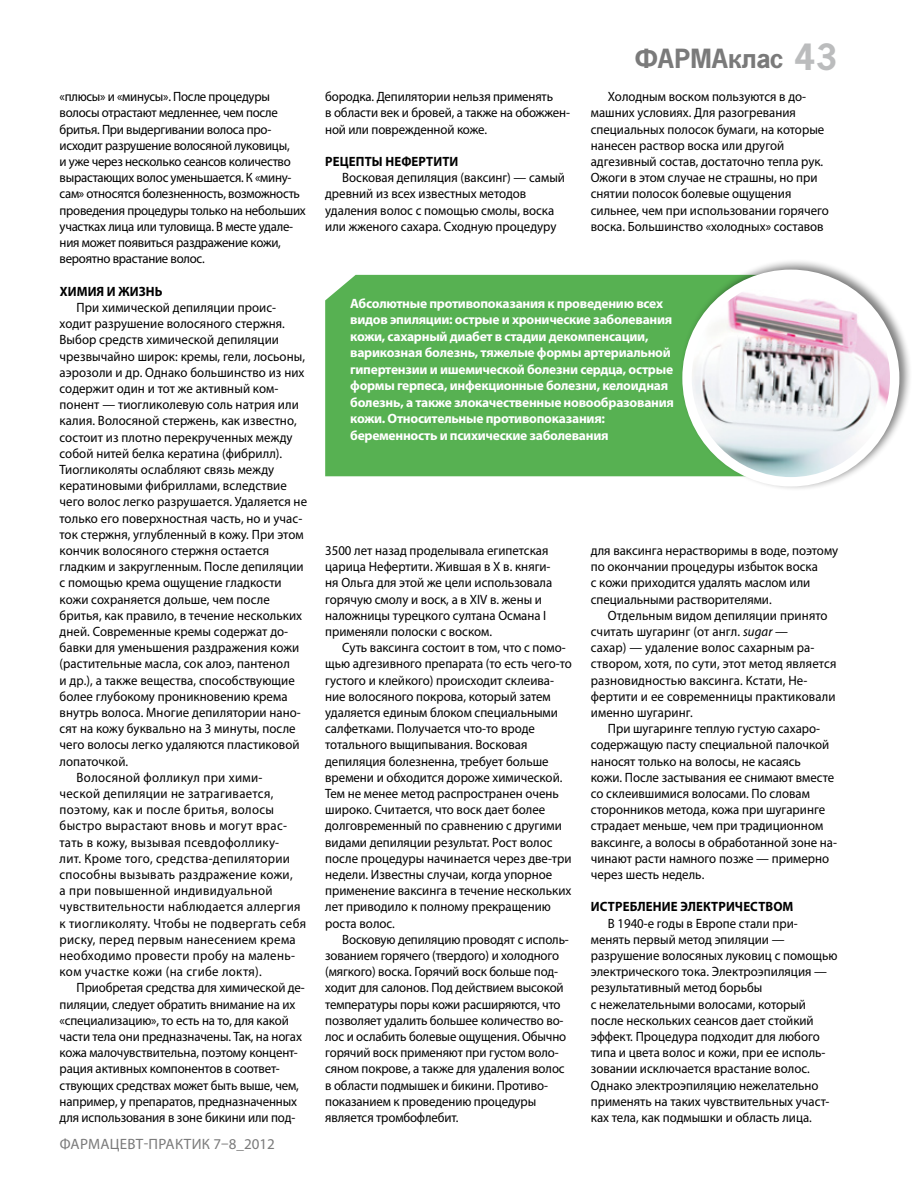
<style>
.page{position:relative;width:915px;height:1178px;background:#fff}
.page>*{position:absolute;margin:0;border:0;box-sizing:border-box;transform-origin:0 0}
.t1{font:700 39px "News Paper C";color:#bbbcbd}
.t2{font:700 28.5px "News Paper C";color:#7a7a7a}
.t3{font:15px "Myriad Pro";color:#7a7a7a}
.t4{font:13.5px/16.2px "Myriad Pro";color:#000;scale:.95 1}
.t5{font:13.5px "Myriad Pro";letter-spacing:.025em;color:#000;scale:.95 1}
.t6{font:13.5px/16.2px "Myriad Pro";letter-spacing:-.02em;color:#000;scale:.95 1}
.t7{font:700 13.5px/16.5px "Myriad Pro";letter-spacing:-.02em;color:#fff}
.t8{font:700 13.5px "Myriad Pro";letter-spacing:.01em;color:#000;scale:.95 1}
.s1{font-style:italic}
</style>
<div class="page">
<div style="left:325px;top:275px;width:354px;height:201px;background:#57b152"></div>
<div style="left:679px;top:258px;width:233px;height:233px;background:#000;opacity:.5"></div>
<img style="left:686px;top:274px;width:208px;height:208px;border-radius:104px">
<div style="left:682px;top:270px;width:217px;height:216px;border:9px solid #fff;border-radius:50%"></div>
<p class="t6" style="left:60px;top:88px;width:261px">«плюсы» и «минусы». После процедуры волосы отрастают медленнее, чем после бритья. При выдергивании волоса про&shy;исходит разрушение волосяной луковицы,<br>и уже через несколько сеансов количество вырастающих волос уменьшается. К «мину&shy;сам» относятся болезненность, возможность проведения процедуры только на небольших участках лица или туловища. В месте удале&shy;ния может появиться раздражение кожи, вероятно врастание волос.</p>
<p class="t8" style="left:60px;top:282px;width:11px">Хими</p>
<p class="t8" style="left:97px;top:282px;width:45px">я и жизнь</p>
<p class="t4" style="left:77px;top:299px;width:211px">При химической депиляции проис-</p>
<p class="t4" style="left:60px;top:315px;width:238px">ходит разрушение волосяного стержня.</p>
<p class="t4" style="left:60px;top:331px;width:232px">Выбор средств химической депиляции</p>
<p class="t4" style="left:60px;top:348px;width:260px">чрезвычайно широк: кремы, гели, лосьоны,</p>
<p class="t4" style="left:60px;top:364px;width:259px">аэрозоли и др. Однако большинство из них</p>
<p class="t4" style="left:60px;top:380px;width:231px">содержит один и тот же активный ком-</p>
<p class="t4" style="left:60px;top:396px;width:253px">понент — тиогликолевую соль натрия или</p>
<p class="t4" style="left:60px;top:412px;width:251px">калия. Волосяной стержень, как известно,</p>
<p class="t4" style="left:60px;top:429px;width:247px">состоит из плотно перекрученных между</p>
<p class="t4" style="left:60px;top:445px;width:236px">собой нитей белка кератина (фибрилл).</p>
<p class="t4" style="left:60px;top:461px;width:227px">Тиогликоляты ослабляют связь между</p>
<p class="t4" style="left:60px;top:477px;width:240px">кератиновыми фибриллами, вследствие</p>
<p class="t4" style="left:60px;top:493px;width:262px">чего волос легко разрушается. Удаляется не</p>
<p class="t4" style="left:60px;top:510px;width:257px">только его поверхностная часть, но и учас-</p>
<p class="t4" style="left:60px;top:526px;width:258px">ток стержня, углубленный в кожу. При этом</p>
<p class="t4" style="left:60px;top:542px;width:222px">кончик волосяного стержня остается</p>
<p class="t4" style="left:60px;top:558px;width:258px">гладким и закругленным. После депиляции</p>
<p class="t4" style="left:60px;top:574px;width:235px">с помощью крема ощущение гладкости</p>
<p class="t4" style="left:60px;top:591px;width:223px">кожи сохраняется дольше, чем после</p>
<p class="t4" style="left:60px;top:607px;width:257px">бритья, как правило, в течение нескольких</p>
<p class="t4" style="left:60px;top:623px;width:242px">дней. Современные кремы содержат до-</p>
<p class="t4" style="left:60px;top:639px;width:253px">бавки для уменьшения раздражения кожи</p>
<p class="t4" style="left:60px;top:655px;width:244px">(растительные масла, сок алоэ, пантенол</p>
<p class="t4" style="left:60px;top:672px;width:249px">и др.), а также вещества, способствующие</p>
<p class="t4" style="left:60px;top:688px;width:241px">более глубокому проникновению крема</p>
<p class="t4" style="left:60px;top:704px;width:255px">внутрь волоса. Многие депилятории нано-</p>
<p class="t4" style="left:60px;top:720px;width:250px">сят на кожу буквально на 3 минуты, после</p>
<p class="t4" style="left:60px;top:736px;width:254px">чего волосы легко удаляются пластиковой</p>
<p class="t4" style="left:60px;top:753px;width:74px">лопаточкой.</p>
<p class="t5" style="left:77px;top:769px;width:197px">Волосяной фолликул при хими-</p>
<p class="t5" style="left:60px;top:785px;width:226px">ческой депиляции не затрагивается,</p>
<p class="t5" style="left:60px;top:801px;width:227px">поэтому, как и после бритья, волосы</p>
<p class="t5" style="left:60px;top:817px;width:241px">быстро вырастают вновь и могут врас-</p>
<p class="t5" style="left:60px;top:834px;width:233px">тать в кожу, вызывая псевдофоллику-</p>
<p class="t5" style="left:60px;top:850px;width:244px">лит. Кроме того, средства-депилятории</p>
<p class="t5" style="left:60px;top:866px;width:247px">способны вызывать раздражение кожи,</p>
<p class="t5" style="left:60px;top:882px;width:225px">а при повышенной индивидуальной</p>
<p class="t5" style="left:60px;top:898px;width:255px">чувствительности наблюдается аллергия</p>
<p class="t5" style="left:60px;top:915px;width:261px">к тиогликоляту. Чтобы не подвергать себя</p>
<p class="t5" style="left:60px;top:931px;width:250px">риску, перед первым нанесением крема</p>
<p class="t5" style="left:60px;top:947px;width:249px">необходимо провести пробу на малень-</p>
<p class="t5" style="left:60px;top:963px;width:214px">ком участке кожи (на сгибе локтя).</p>
<p class="t4" style="left:77px;top:979px;width:242px">Приобретая средства для химической де-</p>
<p class="t4" style="left:60px;top:996px;width:249px">пиляции, следует обратить внимание на их</p>
<p class="t4" style="left:60px;top:1012px;width:243px">«специализацию», то есть на то, для какой</p>
<p class="t4" style="left:60px;top:1028px;width:256px">части тела они предназначены. Так, на ногах</p>
<p class="t4" style="left:60px;top:1044px;width:251px">кожа малочувствительна, поэтому концент-</p>
<p class="t4" style="left:60px;top:1060px;width:233px">рация активных компонентов в соответ-</p>
<p class="t4" style="left:60px;top:1077px;width:253px">ствующих средствах может быть выше, чем,</p>
<p class="t4" style="left:60px;top:1093px;width:251px">например, у препаратов, предназначенных</p>
<p class="t4" style="left:60px;top:1109px;width:249px">для использования в зоне бикини или под-</p>
<p class="t3" style="left:60px;top:1135px;width:216px">Фармацевт-Практик 7–8_2012</p>
<p class="t4" style="left:325px;top:88px;width:259px">бородка. Депилятории нельзя применять<br>в области век и бровей, а также на обожжен&shy;ной или поврежденной коже.</p>
<p class="t8" style="left:325px;top:153px;width:17px">Рецепт</p>
<p class="t8" style="left:372px;top:153px;width:33px">ы Нефертити</p>
<p class="t4" style="left:325px;top:169px;width:254px;text-indent:17px">Восковая депиляция (ваксинг) — самый древний из всех известных методов удаления волос с помощью смолы, воска или жженого сахара. Сходную процедуру</p>
<h2 class="t2" style="left:634px;top:43px;width:20px">фарма</h2>
<h2 class="t2" style="left:728px;top:43px;width:57px">клас</h2>
<h1 class="t1" style="left:792px;top:36px;width:47px">43</h1>
<p class="t4" style="left:590px;top:88px;width:252px;text-indent:17px">Холодным воском пользуются в до&shy;машних условиях. Для разогревания специальных полосок бумаги, на которые нанесен раствор воска или другой адгезивный состав, достаточно тепла рук.<br>Ожоги в этом случае не страшны, но при снятии полосок болевые ощущения сильнее, чем при использовании горячего воска. Большинство «холодных» составов</p>
<p class="t7" style="left:350px;top:295px;width:325px">Абсолютные противопоказания к проведению всех видов эпиляции: острые и хронические заболевания кожи, сахарный диабет в стадии декомпенсации, варикозная болезнь, тяжелые формы артериальной гипертензии и ишемической болезни сердца, острые формы герпеса, инфекционные болезни, келоидная болезнь, а также злокачественные новообразования кожи. Относительные противопоказания: беременность и психические заболевания</p>
<p class="t4" style="left:325px;top:542px;width:240px">3500 лет назад проделывала египетская царица Нефертити. Жившая в X в. княги&shy;ня Ольга для этой же цели использовала горячую смолу и воск, а в XIV в. жены и наложницы турецкого султана Османа I применяли полоски с воском.</p>
<p class="t4" style="left:325px;top:639px;width:261px;text-indent:17px">Суть ваксинга состоит в том, что с помо&shy;щью адгезивного препарата (то есть чего-то густого и клейкого) происходит склеива&shy;ние волосяного покрова, который затем удаляется единым блоком специальными салфетками. Получается что-то вроде тотального выщипывания. Восковая депиляция болезненна, требует больше времени и обходится дороже химической.<br>Тем не менее метод распространен очень широко. Считается, что воск дает более долговременный по сравнению с другими видами депиляции результат. Рост волос после процедуры начинается через две-три недели. И звестны случаи, когда упорное применение ваксинга в течение нескольких лет приводило к полному прекращению роста волос.</p>
<p class="t4" style="left:325px;top:931px;width:258px;text-indent:17px">Восковую депиляцию проводят с исполь&shy;зованием горячего (твердого) и холодного (мягкого) воска. Горячий воск больше под&shy;ходит для салонов. Под действием высокой температуры поры кожи расширяются, что позволяет удалить большее количество во&shy;лос и ослабить болевые ощущения. Обычно горячий воск применяют при густом воло&shy;сяном покрове, а также для удаления волос в области подмышек и бикини. Противо&shy;показанием к проведению процедуры является тромбофлебит.</p>
<p class="t4" style="left:590px;top:542px;width:262px">для ваксинга нерастворимы в воде, поэтому по окончании процедуры избыток воска<br>с кожи приходится удалять маслом или специальными растворителями.</p>
<p class="t4" style="left:590px;top:607px;width:260px;text-indent:17px">Отдельным видом депиляции принято считать шугаринг (от англ. <span class="s1">sugar</span> —<br>сахар) — удаление волос сахарным ра&shy;створом, хотя, по сути, этот метод является разновидностью ваксинга. Кстати, Не&shy;фертити и ее современницы практиковали именно шугаринг.</p>
<p class="t4" style="left:590px;top:720px;width:260px;text-indent:17px">При шугаринге теплую густую сахаро&shy;содержащую пасту специальной палочкой наносят только на волосы, не касаясь<br>кожи. После застывания ее снимают вместе со склеившимися волосами. По словам сторонников метода, кожа при шугаринге страдает меньше, чем при традиционном ваксинге, а волосы в обработанной зоне на&shy;чинают расти намного позже — примерно через шесть недель.</p>
<p class="t8" style="left:590px;top:898px;width:18px">Истре</p>
<p class="t8" style="left:629px;top:898px;width:18px">бление</p>
<p class="t8" style="left:680px;top:898px;width:18px">электричеством</p>
<p class="t4" style="left:590px;top:915px;width:261px;text-indent:17px">В 1940-е годы в Европе стали при&shy;менять первый метод эпиляции — разрушение волосяных луковиц с помощью электрического тока. Электроэпиляция — результативный метод борьбы<br>с нежелательными волосами, который после нескольких сеансов дает стойкий эффект. Процедура подходит для любого типа и цвета волос и кожи, при ее исполь&shy;зовании исключается врастание волос.<br>Однако электроэпиляцию нежелательно применять на таких чувствительных участ&shy;ках тела, как подмышки и область лица.</p>
</div>
